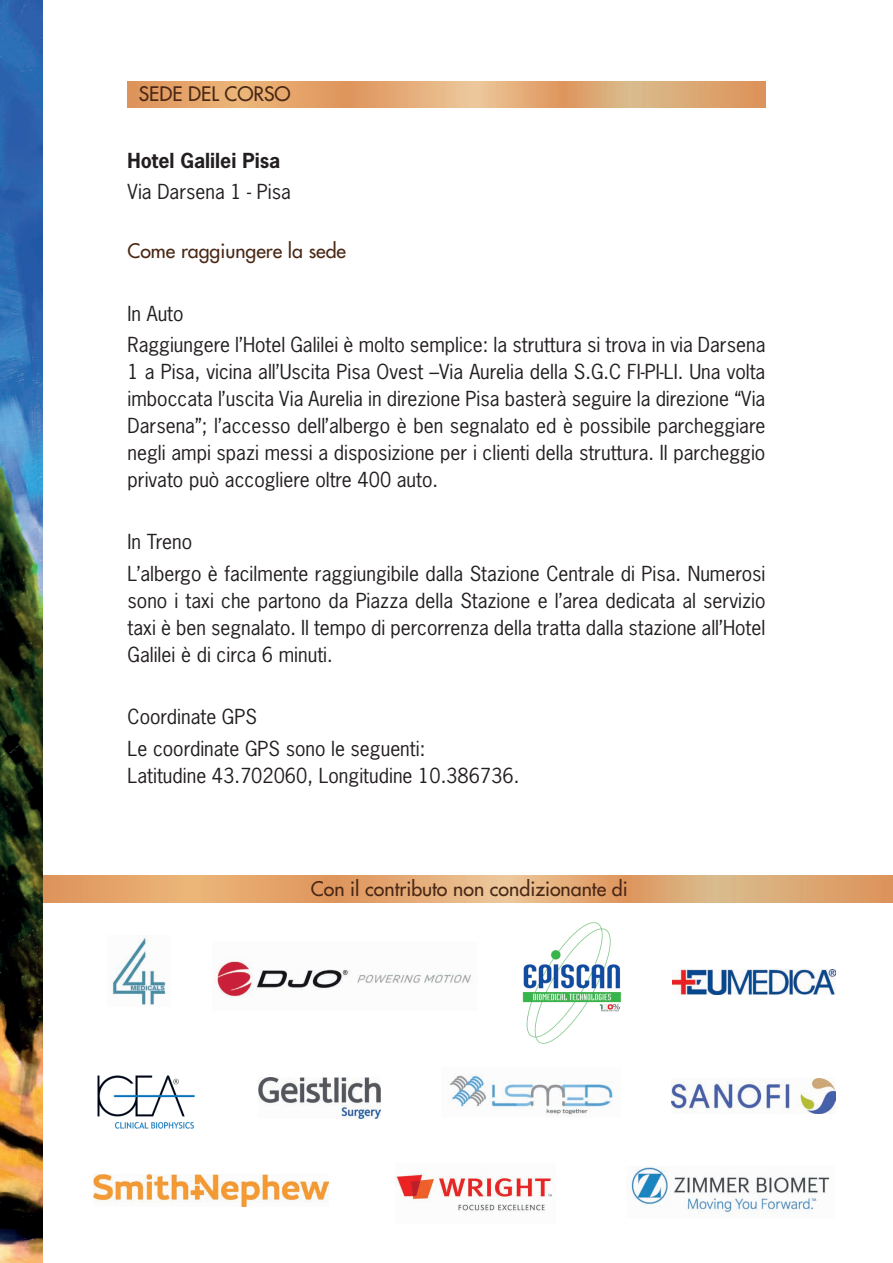
<style>
.page{position:relative;width:893px;height:1263px;background:#fff}
.page>*{position:absolute;margin:0;border:0;box-sizing:border-box;transform-origin:0 0}
.t1{font:19.65px "Futura";color:#4a2816}
.t2{font:19.5px/27px "News Gothic";color:#231f20}
.t3{font:19.5px "Futura";color:#4a2816}
.t4{font:700 19.5px "News Gothic";color:#231f20}
</style>
<div class="page">
<svg style="left:43px;top:876px;width:850px;height:26px;background:#e2a973"></svg>
<img style="left:0;top:0;width:43px;height:1263px">
<svg style="left:128px;top:81px;width:637px;height:26px;background:#e2a873"></svg>
<img style="left:217px;top:958px;width:254px;height:40px">
<img style="left:522px;top:922px;width:100px;height:122px">
<img style="left:673px;top:970px;width:162px;height:25px">
<img style="left:97px;top:1075px;width:98px;height:54px">
<img style="left:259px;top:1077px;width:122px;height:41px">
<img style="left:449px;top:1074px;width:165px;height:42px">
<img style="left:672px;top:1078px;width:163px;height:35px">
<img style="left:94px;top:1175px;width:235px;height:32px">
<img style="left:395px;top:1174px;width:158px;height:38px">
<img style="left:628px;top:1166px;width:202px;height:49px">
<img style="left:111px;top:935px;width:55px;height:70px">
<p class="t3" style="left:139px;top:81px;width:153px">SEDE DEL CORSO</p>
<p class="t4" style="left:128px;top:148px;width:154px">Hotel Galilei Pisa</p>
<p class="t2" style="left:128px;top:178px;width:165px">Via Darsena 1 - Pisa</p>
<p class="t3" style="left:128px;top:238px;width:220px">Come raggiungere la sede</p>
<p class="t2" style="left:128px;top:297px;width:639px;line-height:31.2px">In Auto<br>Raggiungere l’Hotel Galilei è molto semplice: la struttura si trova in via Darsena</p>
<p class="t2" style="left:128px;top:358px;width:639px;text-align:justify">1 a Pisa, vicina all’Uscita Pisa Ovest –Via Aurelia della S.G.C FI-PI-LI. Una volta imboccata l’uscita Via Aurelia in direzione Pisa basterà seguire la direzione “Via Darsena”; l’accesso dell’albergo è ben segnalato ed è possibile parcheggiare negli ampi spazi messi a disposizione per i clienti della struttura. Il parcheggio privato può accogliere oltre 400 auto.</p>
<p class="t2" style="left:128px;top:526px;width:639px;line-height:31.2px">In Treno<br>L’albergo è facilmente raggiungibile dalla Stazione Centrale di Pisa. Numerosi</p>
<p class="t2" style="left:128px;top:587px;width:639px;text-align:justify">sono i taxi che partono da Piazza della Stazione e l’area dedicata al servizio taxi è ben segnalato. Il tempo di percorrenza della tratta dalla stazione all’Hotel Galilei è di circa 6 minuti.</p>
<p class="t2" style="left:128px;top:701px;width:299px;line-height:31.2px">Coordinate GPS<br>Le coordinate GPS sono le seguenti:</p>
<p class="t2" style="left:128px;top:761px;width:393px">Latitudine 43.702060, Longitudine 10.386736.</p>
<p class="t1" style="left:311px;top:876px;width:318px">Con il contributo non condizionante di</p>
</div>
